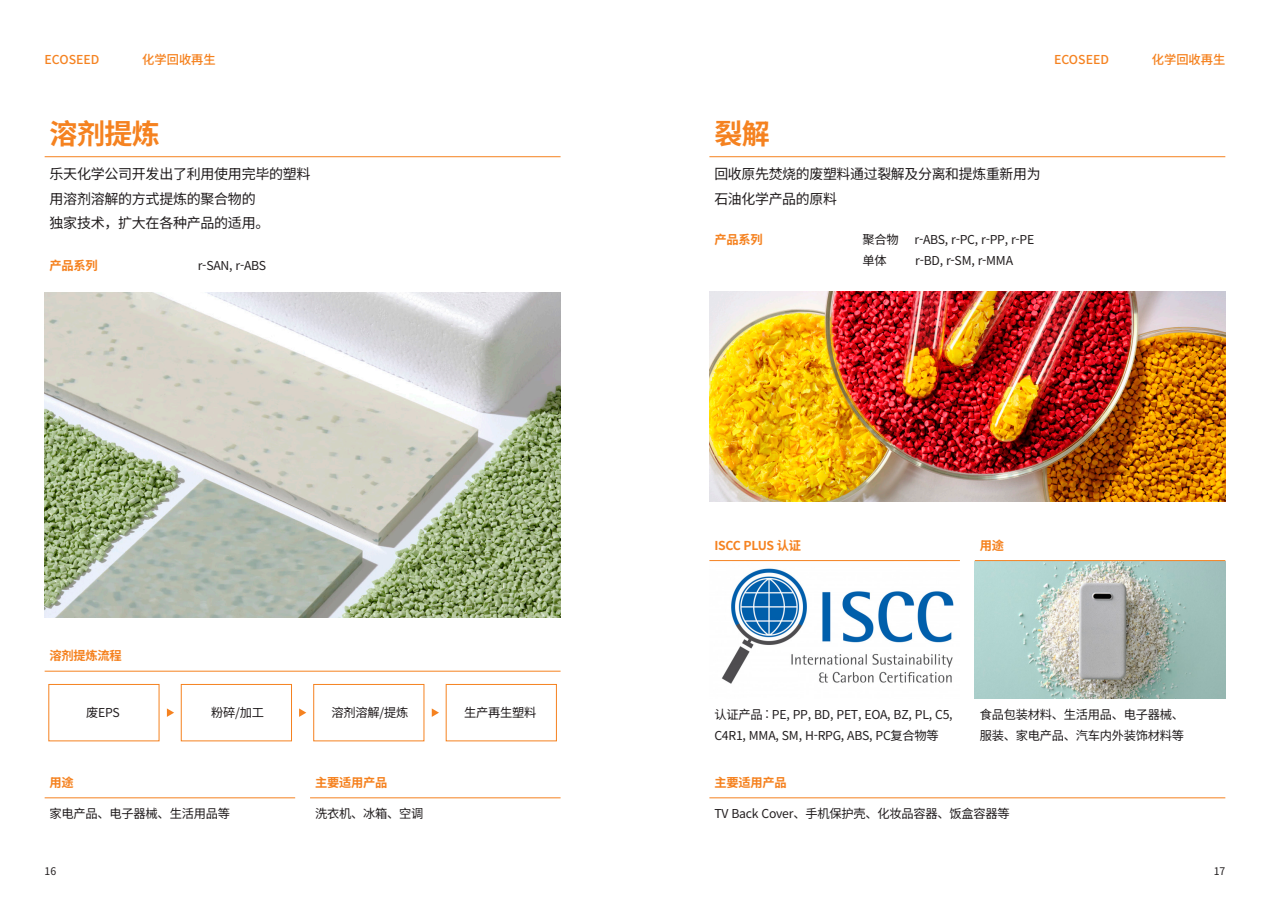
<style>
.page{position:relative;width:1270px;height:903px;background:#fff}
.page>*{position:absolute;margin:0;border:0;box-sizing:border-box;transform-origin:0 0}
.t1{font:700 28px "Noto Sans SC";letter-spacing:-.02em;color:#f58220}
.t2{font:14px "Noto Sans SC";letter-spacing:-.02em;color:#231f20}
.t3{font:12.25px "Noto Sans SC";letter-spacing:-.02em;color:#231f20}
.t4{font:12.25px "Noto Sans KR";letter-spacing:-.02em;color:#231f20}
.t5{font:700 12.25px "Noto Sans SC";letter-spacing:-.02em;color:#f58220}
.t6{font:500 12.25px "Noto Sans KR";color:#f58220}
.t7{font:500 12.25px "Noto Sans SC";color:#f58220}
.t8{font:700 12.25px "Noto Sans KR";letter-spacing:-.03em;color:#f58220}
.t9{font:10.5px "Noto Sans KR";color:#231f20}
.s1{font-family:"Noto Sans SC"}
.s2{font-family:"Noto Sans KR"}
</style>
<div class="page">
<img style="left:975px;top:561px;width:250px;height:137px">
<img style="left:709px;top:561px;width:251px;height:123px">
<hr style="left:45px;top:156px;width:516px;height:1px;background:#f58220">
<div style="left:48px;top:684px;width:111px;height:57px;border:1px solid #f58220"></div>
<div style="left:181px;top:684px;width:111px;height:57px;border:1px solid #f58220"></div>
<div style="left:313px;top:684px;width:111px;height:57px;border:1px solid #f58220"></div>
<div style="left:446px;top:684px;width:111px;height:57px;border:1px solid #f58220"></div>
<svg style="left:167px;top:708px;width:7px;height:9px"></svg>
<svg style="left:299px;top:708px;width:7px;height:9px"></svg>
<svg style="left:432px;top:708px;width:7px;height:9px"></svg>
<hr style="left:45px;top:671px;width:516px;height:1px;background:#f58220">
<hr style="left:45px;top:797px;width:250px;height:1px;background:#f58220">
<hr style="left:310px;top:797px;width:251px;height:1px;background:#f58220">
<img style="left:45px;top:292px;width:516px;height:325px">
<hr style="left:709px;top:156px;width:516px;height:1px;background:#f58220">
<img style="left:709px;top:291px;width:516px;height:211px">
<hr style="left:709px;top:560px;width:251px;height:1px;background:#f58220">
<hr style="left:975px;top:560px;width:250px;height:1px;background:#f58220">
<hr style="left:709px;top:797px;width:516px;height:1px;background:#f58220">
<p class="t6" style="left:45px;top:53px;width:56px">ECOSEED</p>
<p class="t7" style="left:142px;top:53px;width:75px">化学回收再生</p>
<p class="t6" style="left:1054px;top:53px;width:56px">ECOSEED</p>
<p class="t7" style="left:1152px;top:53px;width:75px">化学回收再生</p>
<p class="t1" style="left:50px;top:118px;width:112px">溶剂提炼</p>
<p class="t2" style="left:50px;top:166px;width:262px">乐天化学公司开发出了利用使用完毕的塑料</p>
<p class="t2" style="left:50px;top:191px;width:208px">用溶剂溶解的方式提炼的聚合物的</p>
<p class="t2" style="left:50px;top:215px;width:221px">独家技术，扩大在各种产品的适用。</p>
<p class="t5" style="left:50px;top:259px;width:50px">产品系列</p>
<p class="t4" style="left:198px;top:259px;width:70px">r-SAN, r-ABS</p>
<p class="t5" style="left:50px;top:649px;width:74px">溶剂提炼流程</p>
<p class="t3" style="left:86px;top:706px;width:35px">废EPS</p>
<p class="t3" style="left:211px;top:706px;width:54px">粉碎/加工</p>
<p class="t3" style="left:331px;top:706px;width:78px">溶剂溶解/提炼</p>
<p class="t3" style="left:464px;top:706px;width:74px">生产再生塑料</p>
<p class="t5" style="left:50px;top:775px;width:26px">用途</p>
<p class="t3" style="left:50px;top:806px;width:182px">家电产品、电子器械、生活用品等</p>
<p class="t5" style="left:315px;top:775px;width:74px">主要适用产品</p>
<p class="t3" style="left:315px;top:806px;width:110px">洗衣机、冰箱、空调</p>
<p class="t1" style="left:714px;top:118px;width:57px">裂解</p>
<p class="t2" style="left:714px;top:166px;width:328px">回收原先焚烧的废塑料通过裂解及分离和提炼重新用为</p>
<p class="t2" style="left:714px;top:191px;width:124px">石油化学产品的原料</p>
<p class="t5" style="left:714px;top:233px;width:50px">产品系列</p>
<p class="t3" style="left:863px;top:233px;width:38px">聚合物</p>
<p class="t4" style="left:914px;top:233px;width:121px">r-ABS, r-PC, r-PP, r-PE</p>
<p class="t3" style="left:863px;top:254px;width:26px">单体</p>
<p class="t4" style="left:915px;top:254px;width:99px">r-BD, r-SM, r-MMA</p>
<p class="t8" style="left:714px;top:538px;width:88px">ISCC PLUS <span class="s1">认证</span></p>
<p class="t5" style="left:980px;top:538px;width:26px">用途</p>
<p class="t4" style="left:714px;top:707px;width:240px"><span class="s1">认证产品</span> : PE, PP, BD, PET, EOA, BZ, PL, C5,</p>
<p class="t4" style="left:714px;top:728px;width:226px">C4R1, MMA, SM, H-RPG, ABS, PC<span class="s1">复合物等</span></p>
<p class="t3" style="left:980px;top:707px;width:206px">食品包装材料、生活用品、电子器械、</p>
<p class="t3" style="left:980px;top:728px;width:206px">服装、家电产品、汽车内外装饰材料等</p>
<p class="t5" style="left:714px;top:775px;width:74px">主要适用产品</p>
<p class="t3" style="left:714px;top:806px;width:297px"><span class="s2">TV Back Cover、</span>手机保护壳、化妆品容器、饭盒容器等</p>
<p class="t9" style="left:45px;top:865px;width:13px">16</p>
<p class="t9" style="left:1214px;top:865px;width:13px">17</p>
</div>
